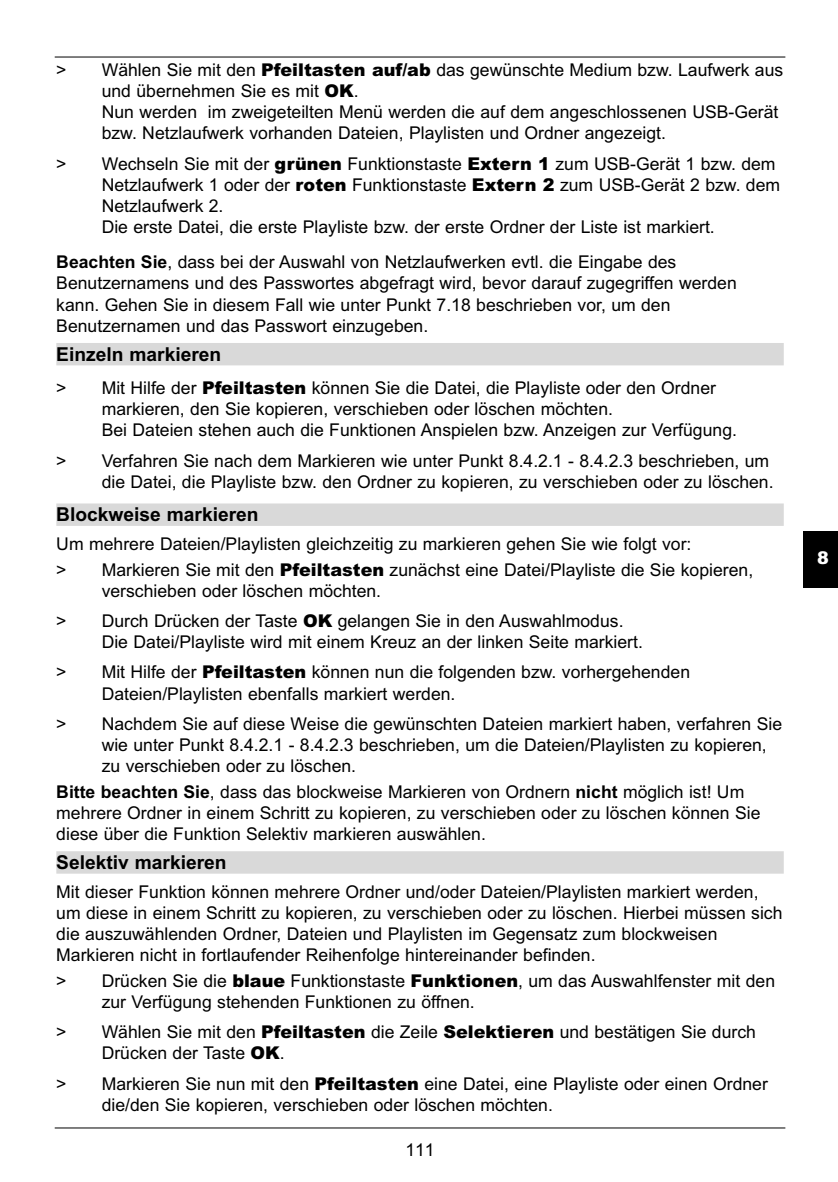
<style>
.page{position:relative;width:838px;height:1182px;background:#fff}
.page>*{position:absolute;margin:0;border:0;box-sizing:border-box;transform-origin:0 0}
.t1{font:700 19.2px "Arial";color:#000}
.t2{font:17.6px/21.2px "Arial";color:#000}
.t3{font:900 17.6px "Arial";color:#fff}
.s1{font-weight:900}
.s2{font-weight:700}
</style>
<div class="page">
<div style="left:56px;top:343px;width:727px;height:22px;background:#d9d9d9"></div>
<div style="left:56px;top:503px;width:727px;height:23px;background:#d9d9d9"></div>
<div style="left:56px;top:851px;width:727px;height:22px;background:#d9d9d9"></div>
<hr style="left:55px;top:57px;width:730px;height:1px;background:#000">
<hr style="left:55px;top:1127px;width:730px;height:1px;background:#000">
<div style="left:803px;top:531px;width:34px;height:57px;background:#000"></div>
<p class="t2" style="left:102px;top:61px;width:683px;text-indent:-45px">&gt; Wählen Sie mit den <span class="s1">Pfeiltasten auf/ab</span> das gewünschte Medium bzw. Laufwerk aus und übernehmen Sie es mit <span class="s1">OK</span>.<br>Nun werden im zweigeteilten Menü werden die auf dem angeschlossenen USB-Gerät bzw. Netzlaufwerk vorhanden Dateien, Playlisten und Ordner angezeigt.</p>
<p class="t2" style="left:102px;top:154px;width:680px;text-indent:-45px">&gt; Wechseln Sie mit der <span class="s1">grünen</span> Funktionstaste <span class="s1">Extern 1</span> zum USB-Gerät 1 bzw. dem Netzlaufwerk 1 oder der <span class="s1">roten</span> Funktionstaste <span class="s1">Extern 2</span> zum USB-Gerät 2 bzw. dem Netzlaufwerk 2.<br>Die erste Datei, die erste Playliste bzw. der erste Ordner der Liste ist markiert.</p>
<p class="t2" style="left:56px;top:253px;width:682px"><span class="s2">Beachten Sie</span>, dass bei der Auswahl von Netzlaufwerken evtl. die Eingabe des Benutzernamens und des Passwortes abgefragt wird, bevor darauf zugegriffen werden kann. Gehen Sie in diesem Fall wie unter Punkt 7.18 beschrieben vor, um den Benutzernamen und das Passwort einzugeben.</p>
<p class="t1" style="left:56px;top:347px;width:166px">Einzeln markieren</p>
<p class="t2" style="left:102px;top:379px;width:636px;text-indent:-45px">&gt; Mit Hilfe der <span class="s1">Pfeiltasten</span> können Sie die Datei, die Playliste oder den Ordner markieren, den Sie kopieren, verschieben oder löschen möchten.<br>Bei Dateien stehen auch die Funktionen Anspielen bzw. Anzeigen zur Verfügung.</p>
<p class="t2" style="left:56px;top:451px;width:718px;text-align:right">&gt; Verfahren Sie nach dem Markieren wie unter Punkt 8.4.2.1 - 8.4.2.3 beschrieben, um die Datei, die Playliste bzw. den Ordner zu kopieren, zu verschieben oder zu löschen.</p>
<p class="t1" style="left:56px;top:507px;width:204px">Blockweise markieren</p>
<p class="t2" style="left:56px;top:532px;width:698px;line-height:25.6px">Um mehrere Dateien/Playlisten gleichzeitig zu markieren gehen Sie wie folgt vor:<br>&gt; Markieren Sie mit den <span class="s1">Pfeiltasten</span> zunächst eine Datei/Playliste die Sie kopieren,</p>
<p class="t2" style="left:56px;top:577px;width:568px;line-height:30.2px;text-indent:45px">verschieben oder löschen möchten.<br>&gt; Durch Drücken der Taste <span class="s1">OK</span> gelangen Sie in den Auswahlmodus.</p>
<p class="t2" style="left:56px;top:628px;width:635px;line-height:30.2px;text-align:center">Die Datei/Playliste wird mit einem Kreuz an der linken Seite markiert.<br>&gt; Mit Hilfe der <span class="s1">Pfeiltasten</span> können nun die folgenden bzw. vorhergehenden</p>
<p class="t2" style="left:56px;top:680px;width:727px;line-height:30.2px;text-indent:45px">Dateien/Playlisten ebenfalls markiert werden.<br>&gt; Nachdem Sie auf diese Weise die gewünschten Dateien markiert haben, verfahren Sie</p>
<p class="t2" style="left:102px;top:735px;width:666px">wie unter Punkt 8.4.2.1 - 8.4.2.3 beschrieben, um die Dateien/Playlisten zu kopieren, zu verschieben oder zu löschen.</p>
<p class="t2" style="left:56px;top:782px;width:705px"><span class="s2">Bitte beachten Sie</span>, dass das blockweise Markieren von Ordnern <span class="s2">nicht</span> möglich ist! Um mehrere Ordner in einem Schritt zu kopieren, zu verschieben oder zu löschen können Sie diese über die Funktion Selektiv markieren auswählen.</p>
<p class="t1" style="left:56px;top:855px;width:172px">Selektiv markieren</p>
<p class="t2" style="left:56px;top:882px;width:727px">Mit dieser Funktion können mehrere Ordner und/oder Dateien/Playlisten markiert werden, um diese in einem Schritt zu kopieren, zu verschieben oder zu löschen. Hierbei müssen sich die auszuwählenden Ordner, Dateien und Playlisten im Gegensatz zum blockweisen Markieren nicht in fortlaufender Reihenfolge hintereinander befinden.</p>
<p class="t2" style="left:102px;top:971px;width:674px;text-indent:-45px">&gt; Drücken Sie die <span class="s1">blaue</span> Funktionstaste <span class="s1">Funktionen</span>, um das Auswahlfenster mit den zur Verfügung stehenden Funktionen zu öffnen.</p>
<p class="t2" style="left:102px;top:1023px;width:655px;text-indent:-45px">&gt; Wählen Sie mit den <span class="s1">Pfeiltasten</span> die Zeile <span class="s1">Selektieren</span> und bestätigen Sie durch<br>Drücken der Taste <span class="s1">OK</span>.</p>
<p class="t2" style="left:102px;top:1074px;width:667px;text-indent:-45px">&gt; Markieren Sie nun mit den <span class="s1">Pfeiltasten</span> eine Datei, eine Playliste oder einen Ordner die/den Sie kopieren, verschieben oder löschen möchten.</p>
<p class="t2" style="left:405px;top:1140px;width:31px">111</p>
<p class="t3" style="left:817px;top:551px;width:13px">8</p>
</div>
